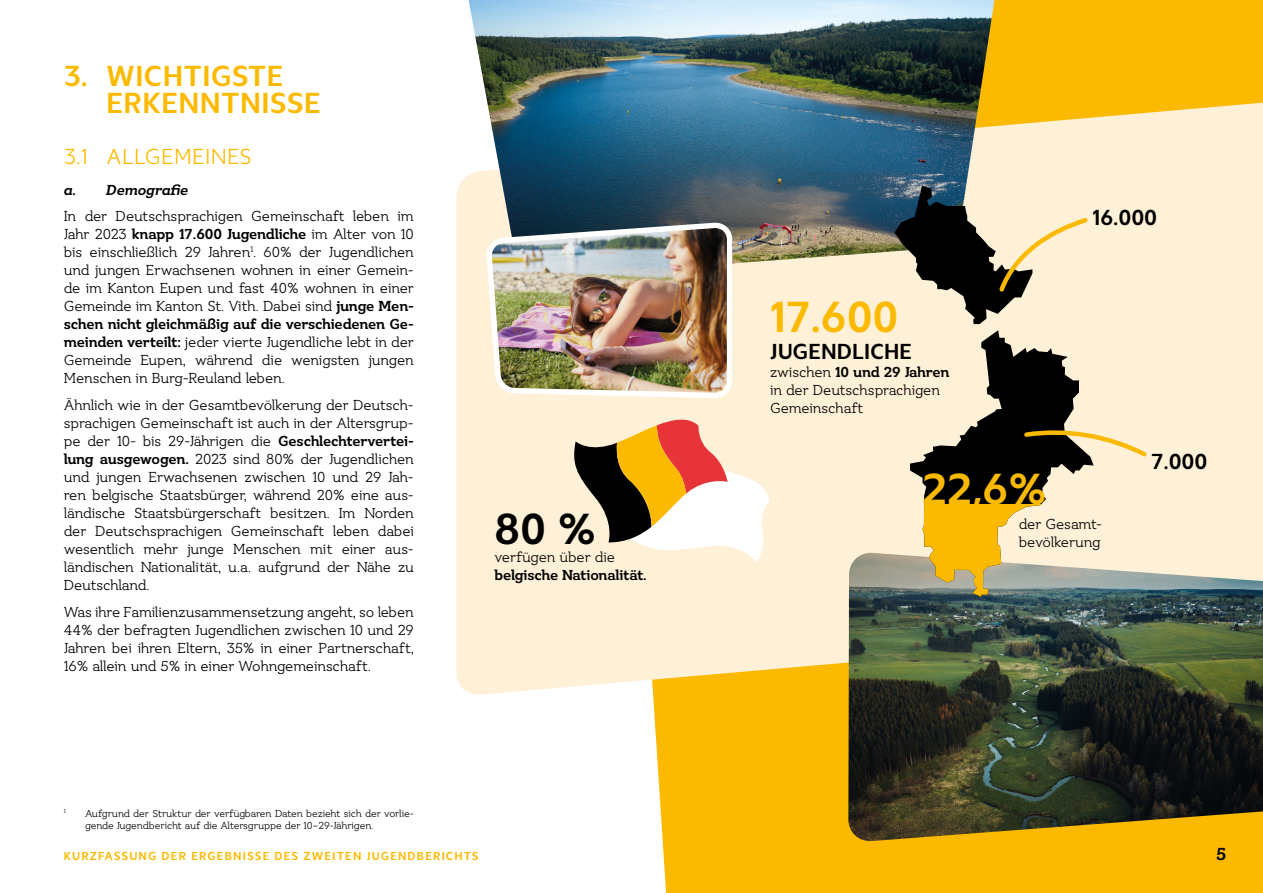
<style>
.page{position:relative;width:1263px;height:893px;background:#fff}
.page>*{position:absolute;margin:0;border:0;box-sizing:border-box;transform-origin:0 0}
.t1{font:700 45px "Ostbe Sans";color:#fbba00}
.t2{font:700 45px "Ostbe Sans";color:#000}
.t3{font:700 30px/27px "Ostbe Sans";letter-spacing:.01em;color:#fbba00}
.t4{font:700 22.5px "Ostbe Sans";color:#000}
.t5{font:22.5px "Ostbe Sans";letter-spacing:.01em;color:#fbba00}
.t6{font:700 18px "Ostbe Serif";color:#000}
.t7{font:15px/18px "Ostbe Serif";letter-spacing:-.01em;color:#000;text-align:justify}
.t8{font:700 15px "Ostbe Serif";letter-spacing:-.015em;color:#000}
.t9{font:italic 700 15px "Ostbe Serif";letter-spacing:-.01em;color:#000}
.t10{font:700 12px "Ostbe Sans";letter-spacing:.09em;color:#fbba00}
.t11{font:10.5px/12.6px "Ostbe Serif";letter-spacing:-.01em;color:#000}
.t12{font:6.15px "Ostbe Serif";color:#000}
.s1{font-weight:700}
</style>
<div class="page">
<div style="left:653px;top:0;width:610px;height:893px;background:#fbba00"></div>
<svg style="left:456px;top:87px;width:807px;height:610px;fill:#fff1d7"></svg>
<img style="left:848px;top:553px;width:415px;height:289px">
<img style="left:469px;top:0;width:525px;height:279px">
<svg style="left:910px;top:330px;width:184px;height:267px;fill:#fff1d7"></svg>
<svg style="left:922px;top:504px;width:119px;height:93px"></svg>
<svg style="left:1021px;top:429px;width:129px;height:31px"></svg>
<svg style="left:894px;top:185px;width:197px;height:139px"></svg>
<svg style="left:571px;top:416px;width:198px;height:147px"></svg>
<img style="left:489px;top:225px;width:246px;height:176px">
<h2 class="t3" style="left:106px;top:64px;width:216px;text-indent:-43px">3. WICHTIGSTE<br>ERKENNTNISSE</h2>
<h3 class="t5" style="left:64px;top:144px;width:190px">3.1 ALLGEMEINES</h3>
<p class="t9" style="left:64px;top:181px;width:126px">a. Demografie</p>
<p class="t7" style="left:64px;top:208px;width:352px">In der Deutschsprachigen Gemeinschaft leben im Jahr 2023 <span class="s1">knapp 17.600 Jugendliche</span> im Alter von 10 bis einschließlich 29 Jahren<sup>1</sup>. 60% der Jugendlichen und jungen Erwachsenen wohnen in einer Gemein&shy;de im Kanton Eupen und fast 40% wohnen in einer Gemeinde im Kanton St. Vith. Dabei sind <span class="s1">junge Men&shy;schen nicht gleichmäßig auf die verschiedenen Ge&shy;meinden verteilt:</span> jeder vierte Jugendliche lebt in der Gemeinde Eupen, während die wenigsten jungen Menschen in Burg-Reuland leben.</p>
<p class="t7" style="left:64px;top:397px;width:352px">Ähnlich wie in der Gesamtbevölkerung der Deutsch&shy;sprachigen Gemeinschaft ist auch in der Altersgrup&shy;pe der 10- bis 29-Jährigen die <span class="s1">Geschlechtervertei&shy;lung ausgewogen.</span> 2023 sind 80% der Jugendlichen und jungen Erwachsenen zwischen 10 und 29 Jah&shy;ren belgische Staatsbürger, während 20% eine aus&shy;ländische Staatsbürgerschaft besitzen. Im Norden der Deutschsprachigen Gemeinschaft leben dabei wesentlich mehr junge Menschen mit einer aus&shy;ländischen Nationalität, u.a. aufgrund der Nähe zu Deutschland.</p>
<p class="t7" style="left:64px;top:603px;width:352px">Was ihre Familienzusammensetzung angeht, so leben 44% der befragten Jugendlichen zwischen 10 und 29<br>Jahren bei ihren Eltern, 35% in einer Partnerschaft, 16% allein und 5% in einer Wohngemeinschaft.</p>
<p class="t12" style="left:64px;top:808px;width:3px">1</p>
<p class="t11" style="left:85px;top:807px;width:330px">Aufgrund der Struktur der verfügbaren Daten bezieht sich der vorlie&shy;gende Jugendbericht auf die Altersgruppe der 10–29-Jährigen.</p>
<h1 class="t2" style="left:494px;top:504px;width:103px">80 %</h1>
<p class="t7" style="left:494px;top:549px;width:122px">verfügen über die</p>
<p class="t8" style="left:494px;top:567px;width:154px">belgische Nationalität.</p>
<h1 class="t1" style="left:770px;top:291px;width:130px">17.600</h1>
<h3 class="t4" style="left:770px;top:339px;width:144px">JUGENDLICHE</h3>
<p class="t7" style="left:770px;top:364px;width:181px;text-align:left">zwischen <span class="s1">10 und 29 Jahren </span>in der Deutschsprachigen<br>Gemeinschaft</p>
<h3 class="t4" style="left:1092px;top:204px;width:66px">16.000</h3>
<h3 class="t4" style="left:1151px;top:448px;width:58px">7.000</h3>
<h1 class="t1" style="left:922px;top:463px;width:126px">22,6%</h1>
<p class="t7" style="left:1019px;top:516px;width:85px">der Gesamt&shy;bevölkerung</p>
<p class="t10" style="left:64px;top:849px;width:416px">KURZFASSUNG DER ERGEBNISSE DES ZWEITEN JUGENDBERICHTS</p>
<p class="t6" style="left:1216px;top:843px;width:12px">5</p>
</div>
